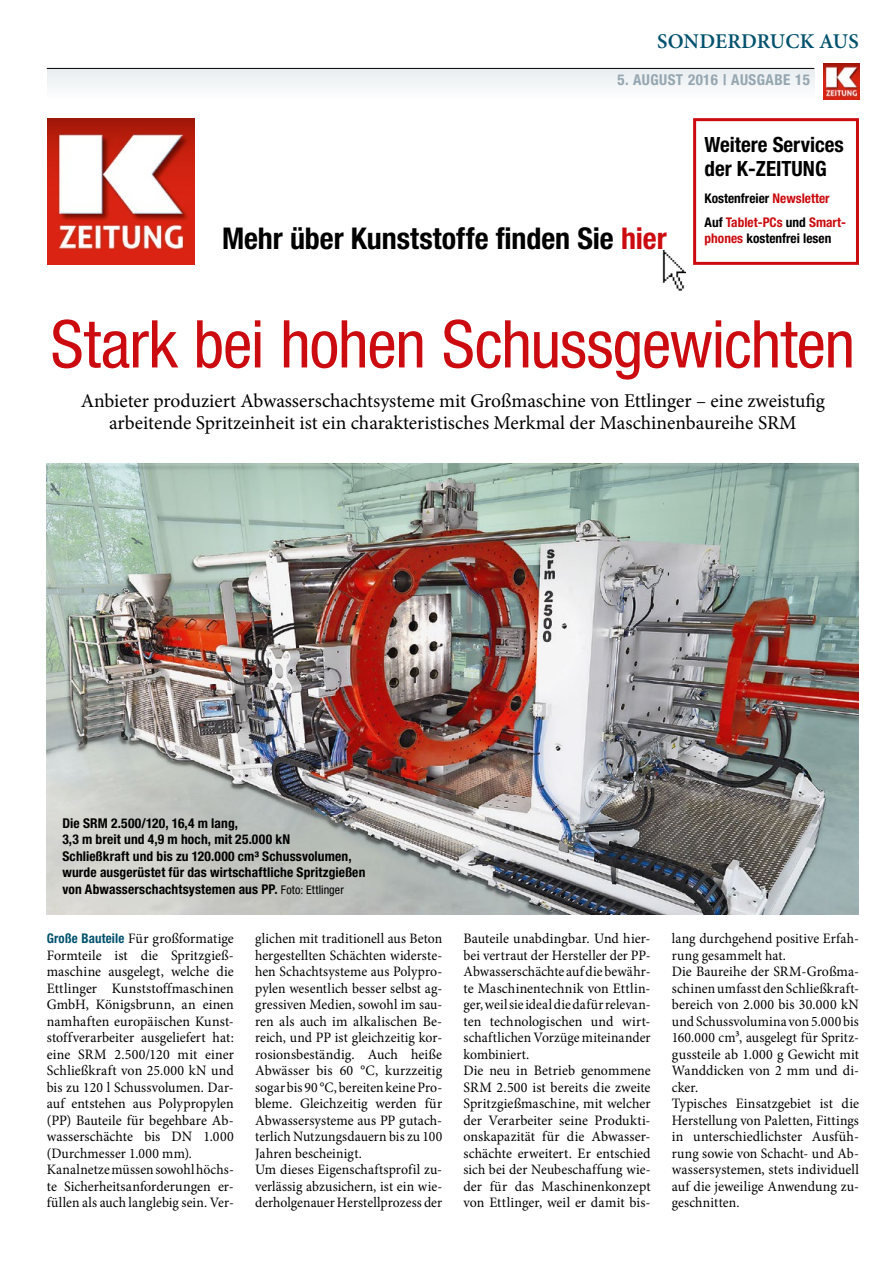
<style>
.page{position:relative;width:893px;height:1263px;background:#fff}
.page>*{position:absolute;margin:0;border:0;box-sizing:border-box;transform-origin:0 0}
.t1{font:condensed 66px "Helvetica Neue LT Std";letter-spacing:-.015em;color:#cb0b0f}
.t2{font:700 condensed 30px "Helvetica Neue LT Std";color:#000}
.t3{font:700 condensed 21px/24px "Helvetica Neue LT Std";color:#000}
.t4{font:600 21px "Minion Pro";letter-spacing:.01em;color:#00516d}
.t5{font:19.5px/22.5px "Minion Pro";letter-spacing:-.005em;color:#000;text-align:center}
.t6{font:700 condensed 15px "Helvetica Neue LT Std";letter-spacing:.03em;color:#95a6b0}
.t7{font:14.4px/16.5px "Minion Pro";letter-spacing:.005em;color:#000}
.t8{font:14.4px/16.5px "Minion Pro";letter-spacing:.005em;color:#000;scale:.95 1}
.t9{font:700 condensed 13.5px/16.5px "Helvetica Neue LT Std";letter-spacing:.01em;color:#000}
.t10{font:700 condensed 13.35px/24.5px "Helvetica Neue LT Std";color:#cb0b0f}
.t11{font:700 condensed 13.35px "Helvetica Neue LT Std";color:#000}
.s1{color:#cb0b0f}
.s2{color:#000}
.s3{font-weight:400;font-size:12px}
.s4{font-family:"Helvetica Neue LT Std";font-weight:700;font-stretch:condensed;font-size:13.35px;color:#00516d}
</style>
<div class="page">
<img style="left:47px;top:463px;width:812px;height:451px">
<img style="left:48px;top:118px;width:147px;height:147px">
<div style="left:693px;top:118px;width:166px;height:147px;border:3px solid #cb0b0f"></div>
<img style="left:662px;top:251px;width:23px;height:40px">
<div style="left:47px;top:68px;width:767px;height:32px;background:#f2f5f6"></div>
<hr style="left:47px;top:68px;width:767px;height:1px;background:#000">
<img style="left:823px;top:64px;width:36px;height:35px">
<h3 class="t4" style="left:657px;top:26px;width:203px">SONDERDRUCK AUS</h3>
<p class="t6" style="left:617px;top:71px;width:34px">5. August</p>
<p class="t6" style="left:688px;top:71px;width:62px">2016 | Ausgabe</p>
<p class="t6" style="left:795px;top:71px;width:16px">15</p>
<h2 class="t2" style="left:222px;top:220px;width:446px">Mehr über Kunststoffe finden Sie <span class="s1">hier</span></h2>
<h3 class="t3" style="left:705px;top:132px;width:141px">Weitere Services der K-ZEITUNG</h3>
<p class="t10" style="left:705px;top:186px;width:143px"><span class="s2">Kostenfreier</span> Newsletter<br><span class="s2">Auf</span> Tablet-PCs <span class="s2">und</span> Smart-</p>
<p class="t11" style="left:705px;top:230px;width:128px"><span class="s1">phones</span> kostenfrei lesen</p>
<h1 class="t1" style="left:51px;top:306px;width:806px">Stark bei hohen Schussgewichten</h1>
<h3 class="t5" style="left:81px;top:389px;width:746px">Anbieter produziert Abwasserschachtsysteme mit Großmaschine von Ettlinger – eine zweistufig arbeitende Spritzeinheit ist ein charakteristisches Merkmal der Maschinenbaureihe SRM</h3>
<p class="t9" style="left:62px;top:814px;width:305px">Die SRM 2.500/120, 16,4 m lang,<br>3,3 m breit und 4,9 m hoch, mit 25.000 kN<br>Schließkraft und bis zu 120.000 cm³ Schussvolumen, wurde ausgerüstet für das wirtschaftliche Spritzgießen von Abwasserschachtsystemen aus PP. <span class="s3">Foto: Ettlinger</span></p>
<p class="t7" style="left:47px;top:930px;width:189px"><span class="s4">Große Bauteile</span> Für großformatige<br>Formteile ist die Spritzgieß&shy;maschine ausgelegt, welche die<br>Ettlinger Kunststoffmaschinen<br>GmbH, Königsbrunn, an einen namhaften europäischen Kunst&shy;stoffverarbeiter ausgeliefert hat: eine SRM 2.500/120 mit einer<br>Schließkraft von 25.000 kN und bis zu 120 l Schussvolumen. Dar&shy;auf entstehen aus Polypropylen (PP) Bauteile für begehbare Ab&shy;wasserschächte bis DN 1.000 (Durchmesser 1.000 mm).<br>Kanalnetze müssen sowohl höchs&shy;te Sicherheitsanforderungen er&shy;füllen als auch langlebig sein. Ver-</p>
<p class="t8" style="left:255px;top:930px;width:198px">glichen mit traditionell aus Beton hergestellten Schächten widerste&shy;hen Schachtsysteme aus Polypro&shy;pylen wesentlich besser selbst ag&shy;gressiven Medien, sowohl im sau&shy;ren als auch im alkalischen Be&shy;reich, und PP ist gleichzeitig kor&shy;rosionsbeständig. Auch heiße Abwässer bis 60 °C, kurzzeitig sogar bis 90 °C, bereiten keine Pro&shy;bleme. Gleichzeitig werden für Abwassersysteme aus PP gutach&shy;terlich Nutzungsdauern bis zu 100<br>Jahren bescheinigt.<br>Um dieses Eigenschaftsprofil zu&shy;verlässig abzusichern, ist ein wie&shy;derholgenauer Herstellprozess der</p>
<p class="t7" style="left:463px;top:930px;width:189px">Bauteile unabdingbar. Und hier&shy;bei vertraut der Hersteller der PP-<br>Abwasserschächte auf die bewähr&shy;te Maschinentechnik von Ettlin&shy;ger, weil sie ideal die dafür relevan&shy;ten technologischen und wirt&shy;schaftlichen Vorzüge miteinander kombiniert.<br>Die neu in Betrieb genommene<br>SRM 2.500 ist bereits die zweite<br>Spritzgießmaschine, mit welcher der Verarbeiter seine Produkti&shy;onskapazität für die Abwasser&shy;schächte erweitert. Er entschied sich bei der Neubeschaffung wie&shy;der für das Maschinenkonzept von Ettlinger, weil er damit bis-</p>
<p class="t8" style="left:672px;top:930px;width:198px">lang durchgehend positive Erfah&shy;rung gesammelt hat.<br>Die Baureihe der SRM-Großma&shy;schinen umfasst den Schließkraft&shy;bereich von 2.000 bis 30.000 kN und Schussvolumina von 5.000 bis<br>160.000 cm³, ausgelegt für Spritz&shy;gussteile ab 1.000 g Gewicht mit<br>Wanddicken von 2 mm und di&shy;cker.<br>Typisches Einsatzgebiet ist die<br>Herstellung von Paletten, Fittings in unterschiedlichster Ausfüh&shy;rung sowie von Schacht- und Ab&shy;wassersystemen, stets individuell auf die jeweilige Anwendung zu&shy;geschnitten.</p>
</div>
